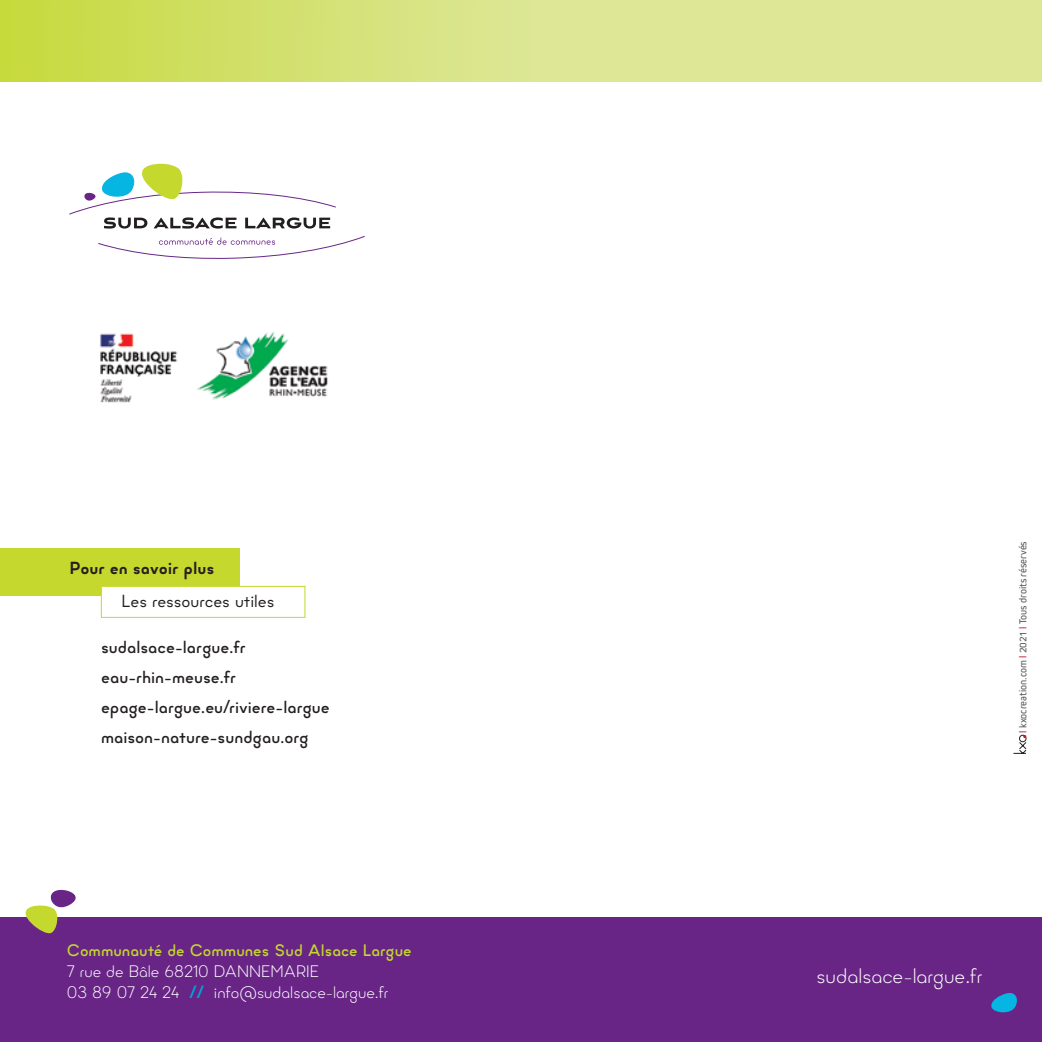
<style>
.page{position:relative;width:1042px;height:1042px;background:#fff}
.page>*{position:absolute;margin:0;border:0;box-sizing:border-box;transform-origin:0 0}
.t1{font:300 21px "Minimo";color:#fff}
.t2{font:500 17.5px/30.1px "Minimo";letter-spacing:-.005em;color:#231f20}
.t3{font:17.5px "Minimo";letter-spacing:-.005em;color:#231f20}
.t4{font:700 17.5px "Minimo";letter-spacing:-.005em;color:#231f20}
.t5{font:300 16.62px/21px "Minimo";color:#fff}
.t6{font:500 16.62px "Minimo";color:#c4d82d}
.t7{font:10.5px "Kiro";color:#57585a}
.s1{color:#be1d2c}
.s2{font-weight:700;color:#00a5da}
</style>
<div class="page">
<div style="left:0;top:548px;width:239px;height:47px;background:#c4d82d"></div>
<div style="left:0;top:918px;width:1042px;height:124px;background:#682586"></div>
<svg style="left:991px;top:993px;width:26px;height:20px"></svg>
<svg style="left:13px;top:889px;width:68px;height:45px"></svg>
<svg style="left:0;top:0;width:1042px;height:81px;background:#d7e37f"></svg>
<svg style="left:98px;top:236px;width:267px;height:23px"></svg>
<svg style="left:69px;top:163px;width:267px;height:66px"></svg>
<img style="left:100px;top:332px;width:228px;height:71px">
<div style="left:101px;top:586px;width:204px;height:31px;background:#fff;border:1px solid #c4d82d"></div>
<svg style="left:1013px;top:734px;width:14px;height:20px"></svg>
<p class="t4" style="left:69px;top:556px;width:147px">Pour en savoir plus</p>
<p class="t3" style="left:122px;top:590px;width:154px">Les ressources utiles</p>
<p class="t2" style="left:101px;top:632px;width:230px">sudalsace-largue.fr eau-rhin-meuse.fr epage-largue.eu/riviere-largue maison-nature-sundgau.org</p>
<p class="t7" style="left:1017px;top:732px;width:193px;rotate:-90deg"><span class="s1">l</span> kxocreation.com <span class="s1">l</span> 2021 <span class="s1">l</span> Tous droits réservés</p>
<p class="t6" style="left:67px;top:939px;width:346px">Communauté de Communes Sud Alsace Largue</p>
<p class="t5" style="left:67px;top:960px;width:323px">7 rue de Bâle 68210 DANNEMARIE<br>03 89 07 24 24 <span class="s2">//</span> info@sudalsace-largue.fr</p>
<p class="t1" style="left:816px;top:962px;width:168px">sudalsace-largue.fr</p>
</div>
